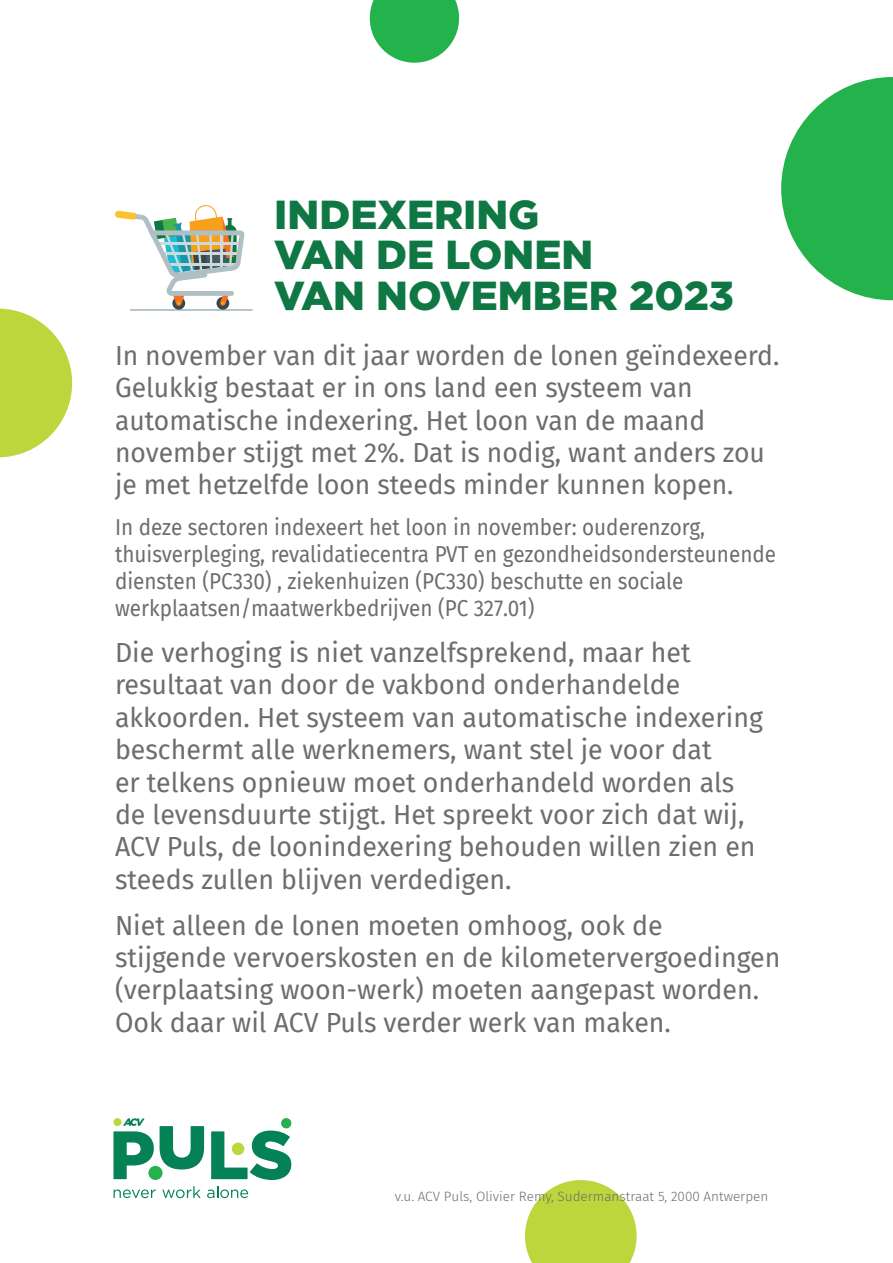
<style>
.page{position:relative;width:893px;height:1263px;background:#fff}
.page>*{position:absolute;margin:0;border:0;box-sizing:border-box;transform-origin:0 0}
.t1{font:900 40.5px/40.5px "Gotham";color:#0e7743}
.t2{font:27px/32.4px "Fira Sans";color:#6c6d70}
.t3{font:22.5px/27px "Fira Sans";color:#6c6d70;scale:.92 1}
.t4{font:300 13.5px "Fira Sans";color:#6c6d70}
</style>
<div class="page">
<hr style="left:130px;top:309px;width:123px;height:2px;background:#afbfc4">
<svg style="left:172px;top:297px;width:13px;height:13px"></svg>
<svg style="left:216px;top:297px;width:13px;height:13px"></svg>
<svg style="left:115px;top:205px;width:130px;height:101px"></svg>
<svg style="left:0;top:309px;width:72px;height:148px"></svg>
<svg style="left:781px;top:77px;width:112px;height:223px"></svg>
<svg style="left:370px;top:0;width:89px;height:63px;background:#46be68"></svg>
<svg style="left:525px;top:1180px;width:112px;height:83px"></svg>
<div style="left:148px;top:1166px;width:15px;height:14px;background:#25b14b;border-radius:50%"></div>
<svg style="left:113px;top:1118px;width:41px;height:61px"></svg>
<svg style="left:160px;top:1126px;width:44px;height:43px"></svg>
<svg style="left:211px;top:1130px;width:80px;height:50px"></svg>
<div style="left:281px;top:1118px;width:10px;height:10px;background:#25b14b;border-radius:50%"></div>
<svg style="left:114px;top:1189px;width:42px;height:9px"></svg>
<svg style="left:162px;top:1186px;width:39px;height:12px"></svg>
<svg style="left:207px;top:1186px;width:41px;height:12px"></svg>
<h1 class="t1" style="left:274px;top:194px;width:461px">INDEXERING<br>VAN DE LONEN<br>VAN NOVEMBER 2023</h1>
<p class="t2" style="left:115px;top:338px;width:666px">In november van dit jaar worden de lonen geïndexeerd.<br>Gelukkig bestaat er in ons land een systeem van automatische indexering. Het loon van de maand november stijgt met 2%. Dat is nodig, want anders zou je met hetzelfde loon steeds minder kunnen kopen.</p>
<p class="t3" style="left:115px;top:513px;width:720px">In deze sectoren indexeert het loon in november: ouderenzorg, thuisverpleging, revalidatiecentra PVT en gezondheidsondersteunende diensten (PC330) , ziekenhuizen (PC330) beschutte en sociale werkplaatsen/maatwerkbedrijven (PC 327.01)</p>
<p class="t2" style="left:115px;top:635px;width:649px">Die verhoging is niet vanzelfsprekend, maar het resultaat van door de vakbond onderhandelde akkoorden. Het systeem van automatische indexering beschermt alle werknemers, want stel je voor dat<br>er telkens opnieuw moet onderhandeld worden als de levensduurte stijgt. Het spreekt voor zich dat wij, ACV Puls, de loonindexering behouden willen zien en steeds zullen blijven verdedigen.</p>
<p class="t2" style="left:115px;top:908px;width:667px">Niet alleen de lonen moeten omhoog, ook de stijgende vervoerskosten en de kilometervergoedingen (verplaatsing woon-werk) moeten aangepast worden.<br>Ook daar wil ACV Puls verder werk van maken.</p>
<p class="t4" style="left:395px;top:1187px;width:375px">v.u. ACV Puls, Olivier Remy, Sudermanstraat 5, 2000 Antwerpen</p>
</div>
